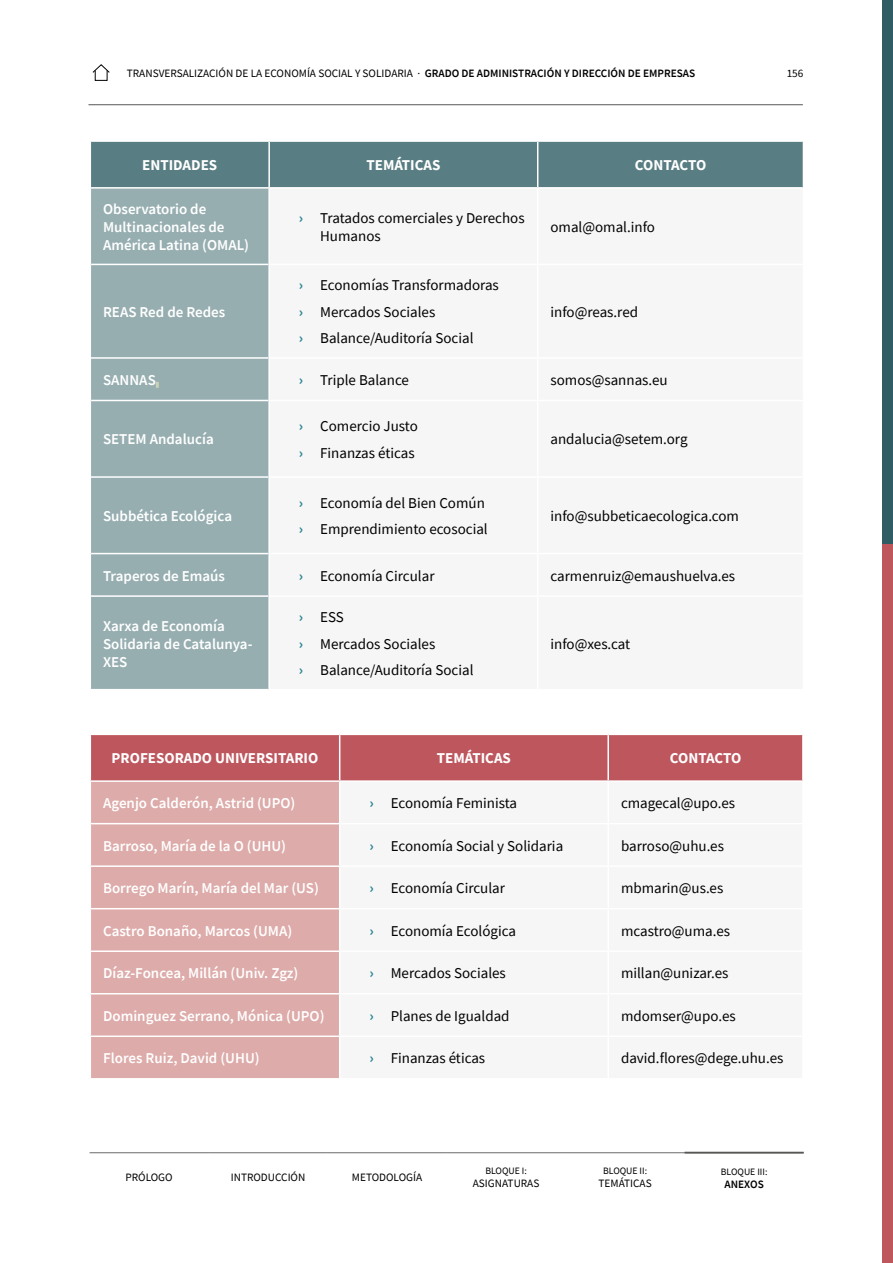
<style>
.page{position:relative;width:893px;height:1263px;background:#fff}
.page>*{position:absolute;margin:0;border:0;box-sizing:border-box;transform-origin:0 0}
.t1{font:15px/26.5px "Source Sans Pro";color:#000}
.t2{font:600 15px/18px "Source Sans Pro";color:#fff}
.t3{font:700 15px "Source Sans Pro";color:#fff}
.t4{font:11.25px "Source Sans Pro";color:#000}
.t5{font:600 11.25px "Source Sans Pro";color:#000}
.t6{font:9.75px "Source Sans Pro";color:#000}
.s1{font-weight:600}
.s2{font-weight:700;color:#2d8695}
</style>
<div class="page">
<div style="left:882px;top:523px;width:11px;height:740px;background:#be565e"></div>
<div style="left:882px;top:0;width:11px;height:544px;background:#2f5d63"></div>
<div style="left:91px;top:142px;width:712px;height:45px;background:#587d82"></div>
<div style="left:91px;top:189px;width:177px;height:500px;background:#97aeb1"></div>
<hr style="left:268px;top:142px;width:2px;height:45px;background:#fff">
<hr style="left:537px;top:142px;width:1px;height:45px;background:#fff">
<hr style="left:91px;top:264px;width:177px;height:1px;background:#fff">
<hr style="left:91px;top:357px;width:177px;height:2px;background:#fff">
<hr style="left:91px;top:400px;width:177px;height:1px;background:#fff">
<hr style="left:91px;top:476px;width:177px;height:2px;background:#fff">
<hr style="left:91px;top:553px;width:177px;height:1px;background:#fff">
<hr style="left:91px;top:595px;width:177px;height:2px;background:#fff">
<svg style="left:156px;top:382px;width:3px;height:6px"></svg>
<div style="left:91px;top:735px;width:711px;height:45px;background:#be565e"></div>
<div style="left:91px;top:782px;width:248px;height:296px;background:#ddaba9"></div>
<hr style="left:339px;top:735px;width:1px;height:45px;background:#fff">
<hr style="left:607px;top:735px;width:2px;height:45px;background:#fff">
<hr style="left:90px;top:823px;width:250px;height:1px;background:#fff">
<hr style="left:90px;top:865px;width:250px;height:2px;background:#fff">
<hr style="left:90px;top:908px;width:250px;height:1px;background:#fff">
<hr style="left:90px;top:950px;width:250px;height:2px;background:#fff">
<hr style="left:90px;top:993px;width:250px;height:1px;background:#fff">
<hr style="left:90px;top:1035px;width:250px;height:2px;background:#fff">
<hr style="left:88px;top:104px;width:715px;height:1px;background:#575756">
<hr style="left:90px;top:1152px;width:714px;height:1px;background:#575756">
<hr style="left:685px;top:1152px;width:119px;height:2px;background:#575756">
<div style="left:95px;top:70px;width:13px;height:11px;border:1px solid #000"></div>
<svg style="left:92px;top:64px;width:18px;height:10px"></svg>
<p class="t4" style="left:127px;top:66px;width:570px">TRANSVERSALIZACIÓN DE LA ECONOMÍA SOCIAL Y SOLIDARIA · <span class="s1">GRADO DE ADMINISTRACIÓN Y DIRECCIÓN DE EMPRESAS</span></p>
<p class="t4" style="left:787px;top:66px;width:18px">156</p>
<p class="t3" style="left:142px;top:155px;width:77px">ENTIDADES</p>
<p class="t3" style="left:366px;top:155px;width:76px">TEMÁTICAS</p>
<p class="t3" style="left:635px;top:155px;width:73px">CONTACTO</p>
<p class="t2" style="left:103px;top:200px;width:148px">Observatorio de<br>Multinacionales de<br>América Latina (OMAL)</p>
<p class="t1" style="left:320px;top:209px;width:206px;line-height:18px;text-indent:-21px"><span class="s2">›</span> Tratados comerciales y Derechos<br>Humanos</p>
<p class="t1" style="left:550px;top:213px;width:106px">omal@omal.info</p>
<p class="t2" style="left:103px;top:303px;width:124px">REAS Red de Redes</p>
<p class="t1" style="left:299px;top:272px;width:201px"><span class="s2">›</span> Economías Transformadoras <span class="s2">›</span> Mercados Sociales<br><span class="s2">›</span> Balance/Auditoría Social</p>
<p class="t1" style="left:550px;top:298px;width:89px">info@reas.red</p>
<p class="t2" style="left:103px;top:371px;width:54px">SANNAS</p>
<p class="t1" style="left:299px;top:366px;width:112px"><span class="s2">›</span> Triple Balance</p>
<p class="t1" style="left:550px;top:366px;width:119px">somos@sannas.eu</p>
<p class="t2" style="left:103px;top:430px;width:112px">SETEM Andalucía</p>
<p class="t1" style="left:299px;top:413px;width:120px"><span class="s2">›</span> Comercio Justo <span class="s2">›</span> Finanzas éticas</p>
<p class="t2" style="left:103px;top:507px;width:130px">Subbética Ecológica</p>
<p class="t1" style="left:299px;top:489px;width:190px"><span class="s2">›</span> Economía del Bien Común <span class="s2">›</span> Emprendimiento ecosocial</p>
<p class="t1" style="left:550px;top:426px;width:139px">andalucia@setem.org</p>
<p class="t1" style="left:550px;top:503px;width:190px">info@subbeticaecologica.com</p>
<p class="t2" style="left:103px;top:566px;width:123px">Traperos de Emaús</p>
<p class="t1" style="left:299px;top:562px;width:137px"><span class="s2">›</span> Economía Circular</p>
<p class="t1" style="left:550px;top:562px;width:186px">carmenruiz@emaushuelva.es</p>
<p class="t2" style="left:103px;top:616px;width:151px">Xarxa de Economía<br>Solidaria de Catalunya-<br>XES</p>
<p class="t1" style="left:299px;top:604px;width:176px"><span class="s2">›</span> ESS<br><span class="s2">›</span> Mercados Sociales<br><span class="s2">›</span> Balance/Auditoría Social</p>
<p class="t1" style="left:550px;top:630px;width:81px">info@xes.cat</p>
<p class="t3" style="left:112px;top:748px;width:208px">PROFESORADO UNIVERSITARIO</p>
<p class="t3" style="left:437px;top:748px;width:76px">TEMÁTICAS</p>
<p class="t3" style="left:670px;top:748px;width:73px">CONTACTO</p>
<p class="t2" style="left:103px;top:794px;width:194px">Agenjo Calderón, Astrid (UPO)</p>
<p class="t1" style="left:369px;top:790px;width:149px"><span class="s2">›</span> Economía Feminista</p>
<p class="t1" style="left:621px;top:790px;width:116px">cmagecal@upo.es</p>
<p class="t2" style="left:103px;top:836px;width:185px">Barroso, María de la O (UHU)</p>
<p class="t1" style="left:369px;top:832px;width:195px"><span class="s2">›</span> Economía Social y Solidaria</p>
<p class="t1" style="left:621px;top:832px;width:104px">barroso@uhu.es</p>
<p class="t2" style="left:103px;top:879px;width:217px">Borrego Marín, María del Mar (US)</p>
<p class="t1" style="left:369px;top:875px;width:137px"><span class="s2">›</span> Economía Circular</p>
<p class="t1" style="left:621px;top:875px;width:104px">mbmarin@us.es</p>
<p class="t2" style="left:103px;top:921px;width:191px">Castro Bonaño, Marcos (UMA)</p>
<p class="t1" style="left:369px;top:917px;width:148px"><span class="s2">›</span> Economía Ecológica</p>
<p class="t1" style="left:621px;top:917px;width:111px">mcastro@uma.es</p>
<p class="t2" style="left:103px;top:964px;width:197px">Díaz-Foncea, Millán (Univ. Zgz)</p>
<p class="t1" style="left:369px;top:960px;width:138px"><span class="s2">›</span> Mercados Sociales</p>
<p class="t1" style="left:621px;top:960px;width:109px">millan@unizar.es</p>
<p class="t2" style="left:103px;top:1006px;width:223px">Dominguez Serrano, Mónica (UPO)</p>
<p class="t1" style="left:369px;top:1002px;width:142px"><span class="s2">›</span> Planes de Igualdad</p>
<p class="t1" style="left:621px;top:1002px;width:116px">mdomser@upo.es</p>
<p class="t2" style="left:103px;top:1049px;width:158px">Flores Ruiz, David (UHU)</p>
<p class="t1" style="left:369px;top:1045px;width:117px"><span class="s2">›</span> Finanzas éticas</p>
<p class="t1" style="left:621px;top:1045px;width:164px">david.flores@dege.uhu.es</p>
<p class="t4" style="left:352px;top:1170px;width:72px">METODOLOGÍA</p>
<p class="t6" style="left:603px;top:1165px;width:46px">BLOQUE II:</p>
<p class="t6" style="left:485px;top:1165px;width:43px">BLOQUE I:</p>
<p class="t4" style="left:473px;top:1176px;width:68px">ASIGNATURAS</p>
<p class="t4" style="left:125px;top:1170px;width:49px">PRÓLOGO</p>
<p class="t4" style="left:231px;top:1170px;width:76px">INTRODUCCIÓN</p>
<p class="t6" style="left:721px;top:1165px;width:48px">BLOQUE III:</p>
<p class="t5" style="left:724px;top:1176px;width:41px">ANEXOS</p>
<p class="t4" style="left:599px;top:1176px;width:55px">TEMÁTICAS</p>
</div>
